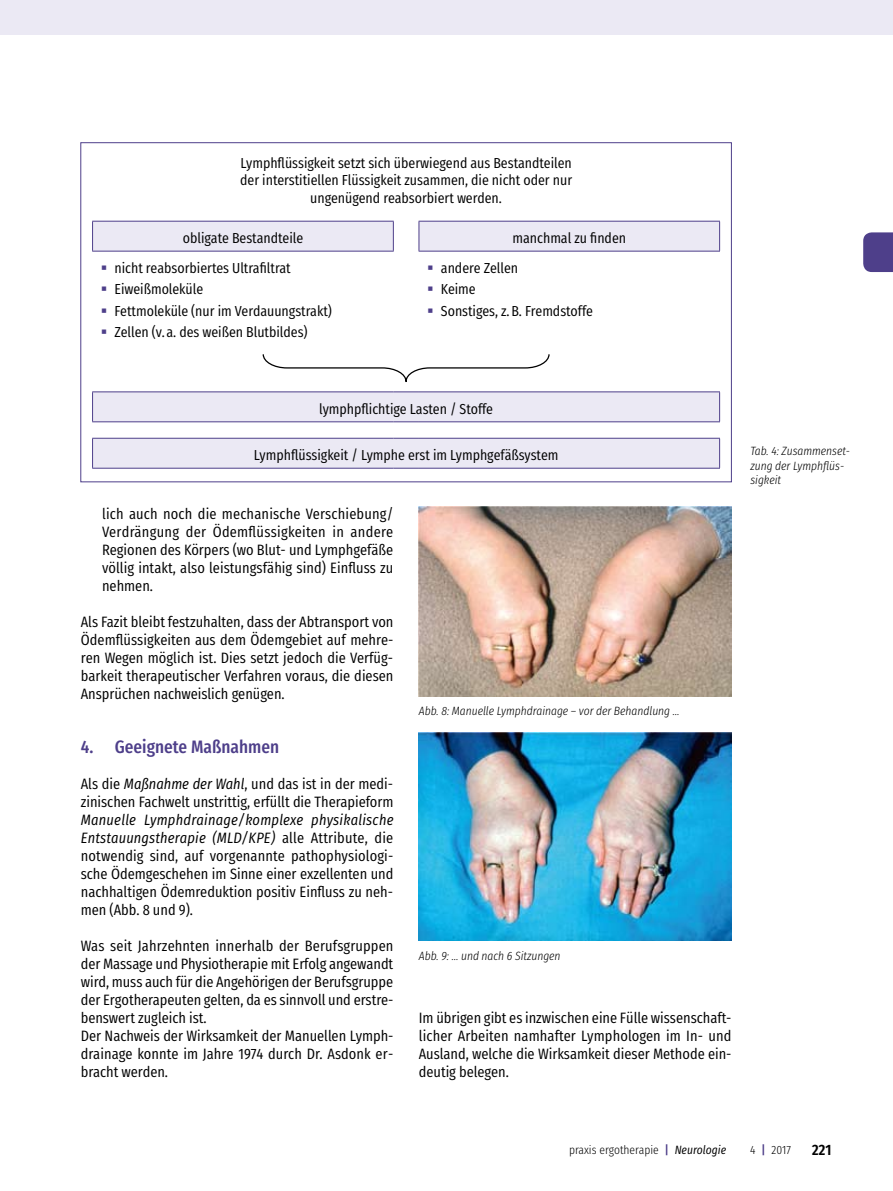
<style>
.page{position:relative;width:893px;height:1191px;background:#fff}
.page>*{position:absolute;margin:0;border:0;box-sizing:border-box;transform-origin:0 0}
.t1{font:500 18px "Fira Sans Condensed";color:#4e3f8a}
.t2{font:15px/18px "Fira Sans Condensed";color:#000;text-align:justify}
.t3{font:600 15px "Fira Sans Condensed";color:#000}
.t4{font:14.4px/17.4px "Fira Sans Condensed";color:#000;text-align:center}
.t5{font:italic 300 12px/14.4px "Fira Sans Condensed";color:#000}
.t6{font:300 12px "Fira Sans Condensed";color:#000}
.s1{color:#4e3f8a}
.s2{font-style:italic}
.s3{font-weight:500;color:#4e3f8a}
.s4{font-weight:400;font-style:italic}
</style>
<div class="page">
<svg style="left:863px;top:232px;width:30px;height:40px"></svg>
<div style="left:0;top:0;width:893px;height:34px;background:#ebe9f4"></div>
<svg style="left:93px;top:221px;width:627px;height:247px"></svg>
<hr style="left:92px;top:221px;width:302px;height:1px;background:#4e3f8a">
<hr style="left:92px;top:221px;width:1px;height:30px;background:#4e3f8a">
<hr style="left:393px;top:221px;width:1px;height:30px;background:#4e3f8a">
<hr style="left:419px;top:221px;width:301px;height:1px;background:#4e3f8a">
<hr style="left:419px;top:221px;width:1px;height:30px;background:#4e3f8a">
<hr style="left:719px;top:221px;width:1px;height:30px;background:#4e3f8a">
<hr style="left:92px;top:251px;width:302px;height:1px;background:#4e3f8a">
<hr style="left:419px;top:251px;width:301px;height:1px;background:#4e3f8a">
<hr style="left:92px;top:391px;width:301px;height:1px;background:#4e3f8a">
<svg style="left:92px;top:392px;width:1px;height:29px"></svg>
<svg style="left:393px;top:391px;width:26px;height:1px"></svg>
<hr style="left:419px;top:391px;width:301px;height:1px;background:#4e3f8a">
<svg style="left:719px;top:392px;width:1px;height:29px"></svg>
<hr style="left:92px;top:421px;width:301px;height:1px;background:#4e3f8a">
<svg style="left:393px;top:421px;width:26px;height:1px"></svg>
<hr style="left:419px;top:421px;width:301px;height:1px;background:#4e3f8a">
<hr style="left:92px;top:438px;width:301px;height:1px;background:#4e3f8a">
<hr style="left:92px;top:438px;width:1px;height:30px;background:#4e3f8a">
<svg style="left:393px;top:438px;width:26px;height:1px"></svg>
<hr style="left:419px;top:438px;width:301px;height:1px;background:#4e3f8a">
<hr style="left:719px;top:438px;width:1px;height:30px;background:#4e3f8a">
<hr style="left:92px;top:468px;width:301px;height:1px;background:#4e3f8a">
<svg style="left:393px;top:468px;width:26px;height:1px"></svg>
<hr style="left:419px;top:468px;width:301px;height:1px;background:#4e3f8a">
<svg style="left:262px;top:354px;width:288px;height:29px"></svg>
<img style="left:419px;top:506px;width:312px;height:190px">
<img style="left:419px;top:732px;width:312px;height:209px">
<p class="t4" style="left:240px;top:152px;width:333px">Lymphflüssigkeit setzt sich überwiegend aus Bestandteilen der interstitiellen Flüssigkeit zusammen, die nicht oder nur ungenügend reabsorbiert werden.</p>
<p class="t4" style="left:183px;top:228px;width:122px">obligate Bestandteile</p>
<p class="t4" style="left:512px;top:228px;width:115px">manchmal zu finden</p>
<p class="t4" style="left:101px;top:258px;width:192px"><span class="s1">▪</span> nicht reabsorbiertes Ultrafiltrat</p>
<p class="t4" style="left:101px;top:279px;width:104px"><span class="s1">▪</span> Eiweißmoleküle</p>
<p class="t4" style="left:101px;top:300px;width:233px"><span class="s1">▪</span> Fettmoleküle (nur im Verdauungstrakt)</p>
<p class="t4" style="left:101px;top:322px;width:208px"><span class="s1">▪</span> Zellen (v. a. des weißen Blutbildes)</p>
<p class="t4" style="left:427px;top:258px;width:92px"><span class="s1">▪</span> andere Zellen</p>
<p class="t4" style="left:427px;top:279px;width:50px"><span class="s1">▪</span> Keime</p>
<p class="t4" style="left:427px;top:300px;width:167px"><span class="s1">▪</span> Sonstiges, z.B. Fremdstoffe</p>
<p class="t4" style="left:319px;top:398px;width:176px">lymphpflichtige Lasten / Stoffe</p>
<p class="t4" style="left:254px;top:445px;width:306px">Lymphflüssigkeit / Lymphe erst im Lymphgefäßsystem</p>
<p class="t5" style="left:750px;top:444px;width:101px">Tab. 4: Zusammenset&shy;zung der Lymphflüs&shy;sigkeit</p>
<p class="t2" style="left:102px;top:502px;width:293px">lich auch noch die mechanische Verschiebung/ Verdrängung der Ödemflüssigkeiten in andere Regionen des Körpers (wo Blut- und Lymphgefäße völlig intakt, also leistungsfähig sind) Einfluss zu nehmen.</p>
<p class="t2" style="left:81px;top:610px;width:314px">Als Fazit bleibt festzuhalten, dass der Abtransport von Ödemflüssigkeiten aus dem Ödemgebiet auf mehre&shy;ren Wegen möglich ist. Dies setzt jedoch die Verfüg&shy;barkeit therapeutischer Verfahren voraus, die diesen Ansprüchen nachweislich genügen.</p>
<p class="t1" style="left:81px;top:730px;width:200px">4. Geeignete Maßnahmen</p>
<p class="t2" style="left:81px;top:772px;width:314px">Als die <span class="s2">Maßnahme der Wahl</span>, und das ist in der medi&shy;zinischen Fachwelt unstrittig, erfüllt die Therapieform</p>
<p class="t2" style="left:81px;top:808px;width:314px"><span class="s2">Manuelle Lymphdrainage/komplexe physikalische Entstauungstherapie (MLD/KPE)</span> alle Attribute, die notwendig sind, auf vorgenannte pathophysiologi&shy;sche Ödemgeschehen im Sinne einer exzellenten und nachhaltigen Ödemreduktion positiv Einfluss zu neh&shy;men (Abb. 8 und 9).</p>
<p class="t2" style="left:81px;top:934px;width:314px;text-align:left">Was seit Jahrzehnten innerhalb der Berufsgruppen der Massage und Physiotherapie mit Erfolg angewandt wird, muss auch für die Angehörigen der Berufsgruppe der Ergotherapeuten gelten, da es sinnvoll und erstre&shy;benswert zugleich ist.<br>Der Nachweis der Wirksamkeit der Manuellen Lymph&shy;drainage konnte im Jahre 1974 durch Dr. Asdonk er&shy;bracht werden.</p>
<p class="t5" style="left:419px;top:704px;width:262px">Abb. 8: Manuelle Lymphdrainage – vor der Behandlung …</p>
<p class="t5" style="left:419px;top:948px;width:143px">Abb. 9: … und nach 6 Sitzungen</p>
<p class="t2" style="left:419px;top:1006px;width:314px">Im übrigen gibt es inzwischen eine Fülle wissenschaft&shy;licher Arbeiten namhafter Lymphologen im In- und Ausland, welche die Wirksamkeit dieser Methode ein&shy;deutig belegen.</p>
<p class="t6" style="left:569px;top:1139px;width:159px">praxis ergotherapie <span class="s3">|</span> <span class="s4">Neurologie</span></p>
<p class="t6" style="left:750px;top:1139px;width:42px">4 <span class="s3">|</span> 2017</p>
<p class="t3" style="left:812px;top:1135px;width:21px">221</p>
</div>
